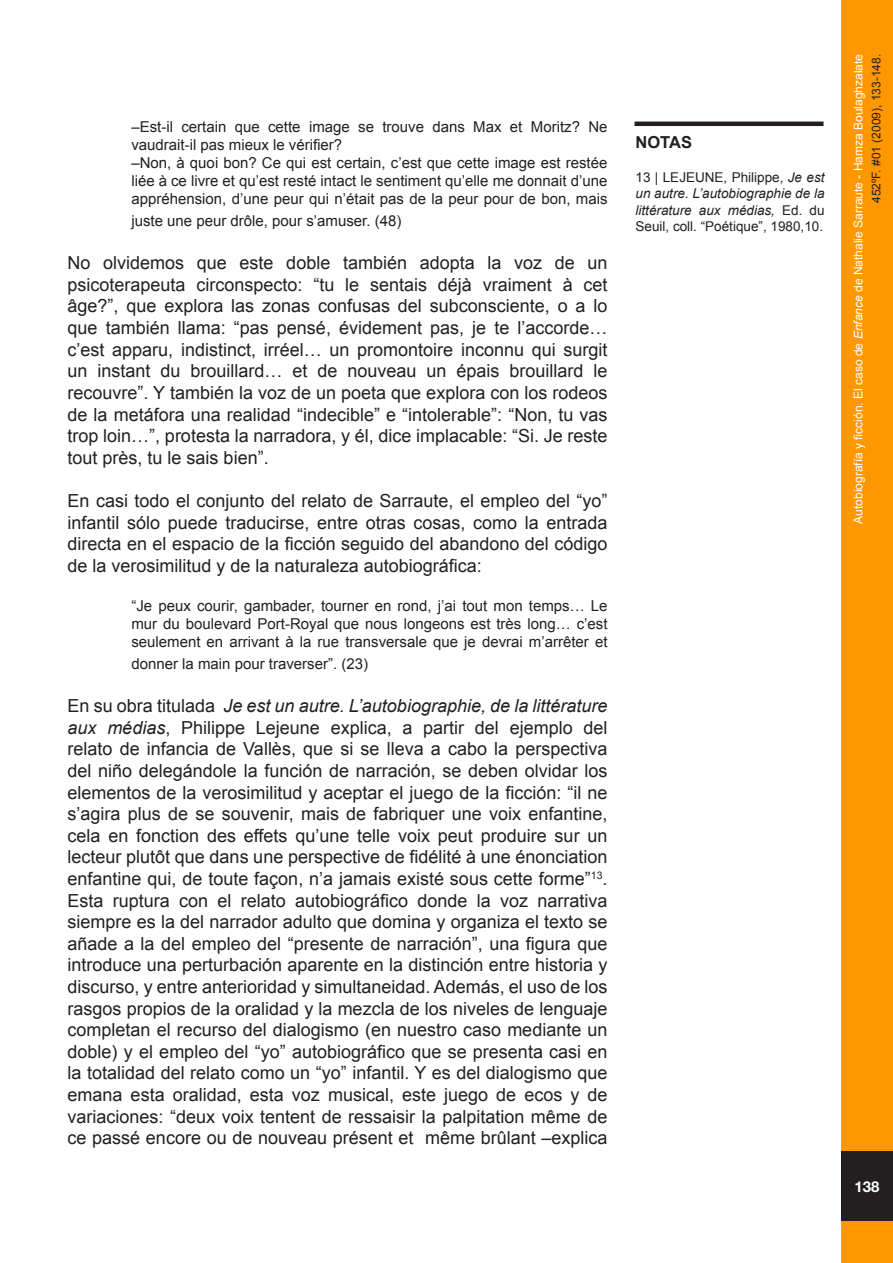
<style>
.page{position:relative;width:893px;height:1263px;background:#fff}
.page>*{position:absolute;margin:0;border:0;box-sizing:border-box;transform-origin:0 0}
.Estilo_de_párrafo_1{font:18px/21.6px "Arial";color:#231f20;text-align:justify}
.Estilo_de_párrafo_1-2{font:700 16.5px "Arial";color:#231f20}
.Estilo_de_párrafo_1-3{font:15px/18px "Arial";color:#231f20;text-align:justify}
.t1{font:700 15px "Helvetica Neue";color:#fff}
.Estilo_de_párrafo_1-4{font:13.5px/16.2px "Arial";color:#231f20;text-align:justify}
.t2{font:12px/18px "Arial";color:#fff;text-align:right}
.s1{font-style:italic}
.s2{color:#231f20}
</style>
<div class="page">
<div style="left:841px;top:0;width:52px;height:1263px;background:#ff9800;border:3px solid #ff9800"></div>
<div style="left:841px;top:1151px;width:52px;height:70px;background:#231f20"></div>
<hr style="left:634px;top:122px;width:189px;height:4px;background:#231f20">
<p class="Estilo_de_párrafo_1-3" style="left:131px;top:118px;width:478px">–Est-il certain que cette image se trouve dans Max et Moritz? Ne vaudrait-il pas mieux le vérifier?</p>
<p class="Estilo_de_párrafo_1-3" style="left:131px;top:154px;width:478px">–Non, à quoi bon? Ce qui est certain, c’est que cette image est restée liée à ce livre et qu’est resté intact le sentiment qu’elle me donnait d’une appréhension, d’une peur qui n’était pas de la peur pour de bon, mais</p>
<p class="Estilo_de_párrafo_1-3" style="left:131px;top:212px;width:272px">juste une peur drôle, pour s’amuser. (48)</p>
<p class="Estilo_de_párrafo_1" style="left:68px;top:252px;width:541px">No olvidemos que este doble también adopta la voz de un psicoterapeuta circonspecto: “tu le sentais déjà vraiment à cet âge?”, que explora las zonas confusas del subconsciente, o a lo que también llama: “pas pensé, évidement pas, je te l’accorde… c’est apparu, indistinct, irréel… un promontoire inconnu qui surgit un instant du brouillard… et de nouveau un épais brouillard le recouvre”. Y también la voz de un poeta que explora con los rodeos de la metáfora una realidad “indecible” e “intolerable”: “Non, tu vas trop loin…”, protesta la narradora, y él, dice implacable: “Si. Je reste tout près, tu le sais bien”.</p>
<p class="Estilo_de_párrafo_1" style="left:68px;top:490px;width:541px">En casi todo el conjunto del relato de Sarraute, el empleo del “yo” infantil sólo puede traducirse, entre otras cosas, como la entrada directa en el espacio de la ficción seguido del abandono del código de la verosimilitud y de la naturaleza autobiográfica:</p>
<p class="Estilo_de_párrafo_1-3" style="left:131px;top:597px;width:478px">“Je peux courir, gambader, tourner en rond, j’ai tout mon temps… Le mur du boulevard Port-Royal que nous longeons est très long… c’est seulement en arrivant à la rue transversale que je devrai m’arrêter et</p>
<p class="Estilo_de_párrafo_1-3" style="left:131px;top:655px;width:238px">donner la main pour traverser”. (23)</p>
<p class="Estilo_de_párrafo_1" style="left:68px;top:695px;width:541px">En su obra titulada <span class="s1">Je est un autre. L’autobiographie, de la littérature aux médias</span>, Philippe Lejeune explica, a partir del ejemplo del relato de infancia de Vallès, que si se lleva a cabo la perspectiva del niño delegándole la función de narración, se deben olvidar los elementos de la verosimilitud y aceptar el juego de la ficción: “il ne s’agira plus de se souvenir, mais de fabriquer une voix enfantine, cela en fonction des effets qu’une telle voix peut produire sur un lecteur plutôt que dans une perspective de fidélité à une énonciation enfantine qui, de toute façon, n’a jamais existé sous cette forme”<sup>13</sup>.<br>Esta ruptura con el relato autobiográfico donde la voz narrativa siempre es la del narrador adulto que domina y organiza el texto se añade a la del empleo del “presente de narración”, una figura que introduce una perturbación aparente en la distinción entre historia y discurso, y entre anterioridad y simultaneidad. Además, el uso de los rasgos propios de la oralidad y la mezcla de los niveles de lenguaje completan el recurso del dialogismo (en nuestro caso mediante un doble) y el empleo del “yo” autobiográfico que se presenta casi en la totalidad del relato como un “yo” infantil. Y es del dialogismo que emana esta oralidad, esta voz musical, este juego de ecos y de variaciones: “deux voix tentent de ressaisir la palpitation même de ce passé encore ou de nouveau présent et même brûlant –explica</p>
<p class="Estilo_de_párrafo_1-2" style="left:635px;top:131px;width:58px">NOTAS</p>
<p class="Estilo_de_párrafo_1-4" style="left:635px;top:169px;width:191px">13 | LEJEUNE, Philippe, <span class="s1">Je est un autre. L’autobiographie de la littérature aux médias,</span> Ed. du Seuil, coll. “Poétique”, 1980,10.</p>
<p class="t2" style="left:849px;top:524px;width:471px;rotate:-90deg">Autobiografía y ficción. El caso de <span class="s1">Enfance</span> de Nathalie Sarraute - Hamza Boulaghzalate<br><span class="s2">452ºF. #01 (2009), 133-148.</span></p>
<p class="t1" style="left:854px;top:1177px;width:27px">138</p>
</div>
